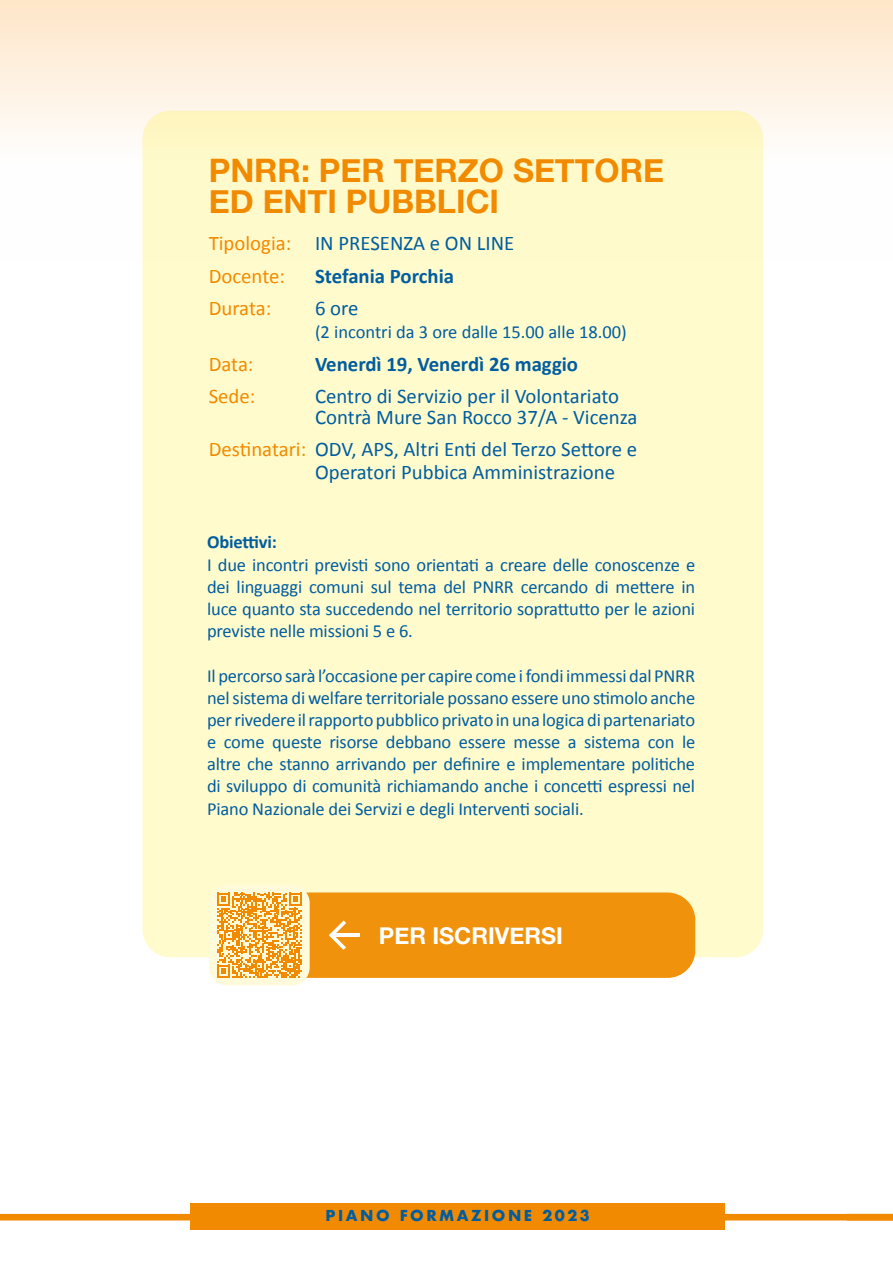
<style>
.page{position:relative;width:893px;height:1263px;background:#fff}
.page>*{position:absolute;margin:0;border:0;box-sizing:border-box;transform-origin:0 0}
.Bando_Blu_-_Copia_2{font:700 32.4px "Helvetica Neue";color:#f28a00}
.Bando_Blu_-_Copia_2-2{font:700 23.1px "Helvetica Neue";color:#fff}
.text{font:20.85px/23.1px "Calibri";color:#005d9f}
.text-2{font:700 20.85px "Calibri";color:#005d9f}
.text-3{font:20.85px "Calibri";color:#f28a00}
.text-4{font:18.45px/22.2px "Calibri";letter-spacing:-.01em;color:#005d9f;text-align:justify}
.text-5{font:700 18.45px "Calibri";letter-spacing:-.01em;color:#005d9f}
.t1{font:700 14.7px "Futura";letter-spacing:.17em;color:#005d9f}
.s1{color:#f28a00}
</style>
<div class="page">
<div style="left:0;top:0;width:893px;height:262px;background:linear-gradient(to bottom,#fee9cf,#feffff)"></div>
<div style="left:142px;top:111px;width:621px;height:846px;background:#fffbcd;border-radius:28px"></div>
<div style="left:230px;top:892px;width:465px;height:86px;background:#f0920b;border-radius:28px"></div>
<div style="left:209px;top:885px;width:101px;height:100px;background:#fffada;border-radius:18px"></div>
<svg style="left:217px;top:892px;width:85px;height:86px"></svg>
<hr style="left:333px;top:933px;width:27px;height:4px;background:#fff">
<svg style="left:329px;top:920px;width:17px;height:30px"></svg>
<div style="left:0;top:1214px;width:893px;height:6px;background:#f28a00"></div>
<div style="left:191px;top:1203px;width:534px;height:27px;background:#f28a00"></div>
<p class="Bando_Blu_-_Copia_2" style="left:209px;top:145px;width:457px">PNRR: PER TERZO SETTORE</p>
<p class="Bando_Blu_-_Copia_2" style="left:209px;top:176px;width:292px">ED ENTI PUBBLICI</p>
<p class="text" style="left:209px;top:231px;width:307px"><span class="s1">Tipologia:</span> IN PRESENZA e ON LINE</p>
<p class="text-3" style="left:209px;top:263px;width:78px">Docente:</p>
<p class="text-2" style="left:315px;top:263px;width:141px">Stefania Porchia</p>
<p class="text-3" style="left:209px;top:295px;width:64px">Durata:</p>
<p class="text" style="left:315px;top:296px;width:45px">6 ore</p>
<p class="text-4" style="left:315px;top:320px;width:313px">(2 incontri da 3 ore dalle 15.00 alle 18.00)</p>
<p class="text-3" style="left:209px;top:351px;width:46px">Data:</p>
<p class="text-2" style="left:315px;top:351px;width:265px">Venerdì 19, Venerdì 26 maggio</p>
<p class="text-3" style="left:209px;top:383px;width:48px">Sede:</p>
<p class="text" style="left:315px;top:383px;width:306px">Centro di Servizio per il Volontariato</p>
<p class="text" style="left:315px;top:404px;width:324px">Contrà Mure San Rocco 37/A - Vicenza</p>
<p class="text" style="left:315px;top:437px;width:324px;text-indent:-106px"><span class="s1">Destinatari:</span> ODV, APS, Altri Enti del Terzo Settore e<br>Operatori Pubbica Amministrazione</p>
<p class="text-5" style="left:207px;top:531px;width:71px">Obiettivi:</p>
<p class="text-4" style="left:207px;top:552px;width:490px">I due incontri previsti sono orientati a creare delle conoscenze e dei linguaggi comuni sul tema del PNRR cercando di mettere in luce quanto sta succedendo nel territorio soprattutto per le azioni previste nelle missioni 5 e 6.</p>
<p class="text-4" style="left:207px;top:663px;width:490px">Il percorso sarà l’occasione per capire come i fondi immessi dal PNRR nel sistema di welfare territoriale possano essere uno stimolo anche per rivedere il rapporto pubblico privato in una logica di partenariato e come queste risorse debbano essere messe a sistema con le altre che stanno arrivando per definire e implementare politiche di sviluppo di comunità richiamando anche i concetti espressi nel Piano Nazionale dei Servizi e degli Interventi sociali.</p>
<p class="Bando_Blu_-_Copia_2-2" style="left:379px;top:918px;width:185px">PER ISCRIVERSI</p>
<p class="t1" style="left:326px;top:1205px;width:266px">PIANO FORMAZIONE 2023</p>
</div>
